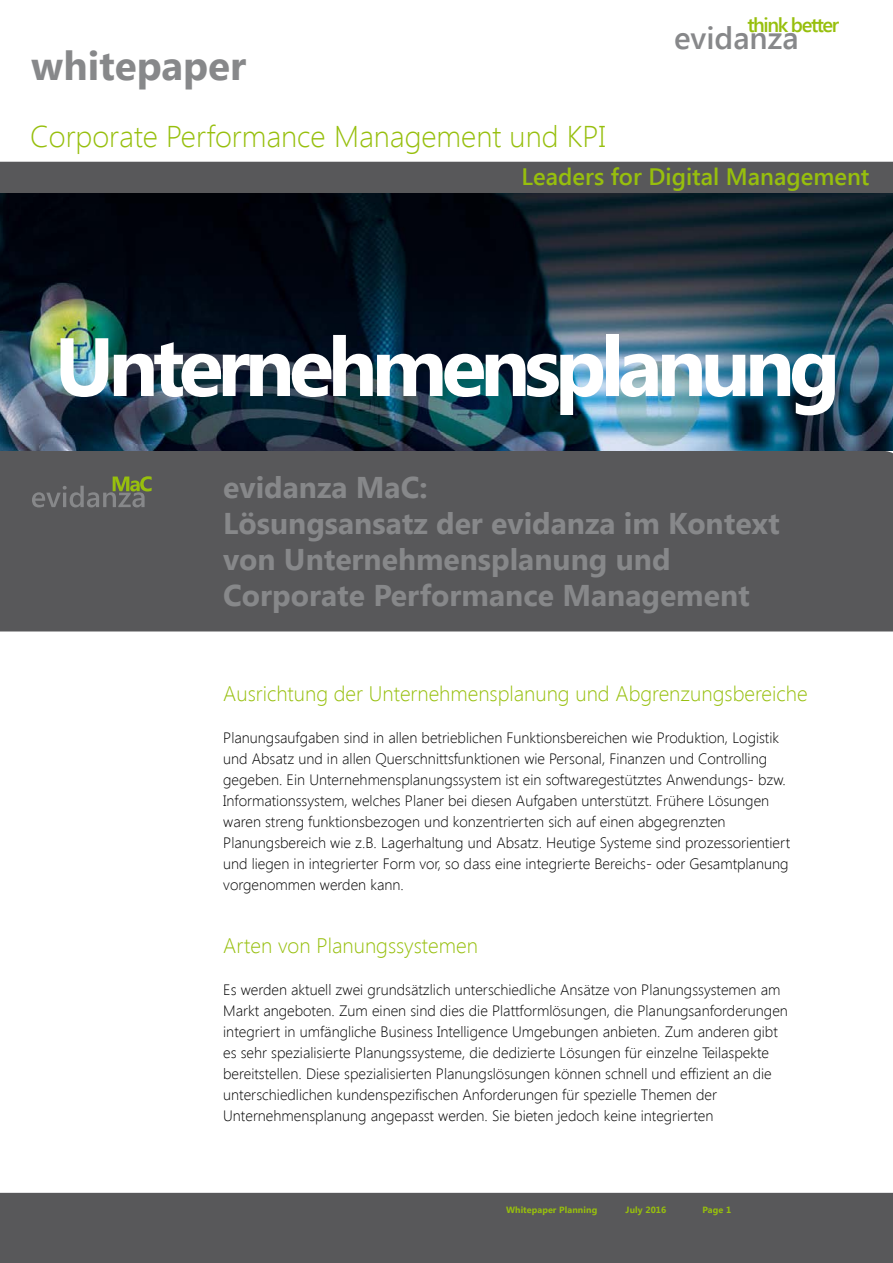
<style>
.page{position:relative;width:893px;height:1263px;background:#fff}
.page>*{position:absolute;margin:0;border:0;box-sizing:border-box;transform-origin:0 0}
.t1{font:700 82.5px "Segoe UI";letter-spacing:-.07em;color:#fff}
.t2{font:700 40.5px "Segoe UI";color:#87888a}
.t3{font:600 31.2px "Segoe UI";color:#87888a}
.t4{font:700 30px/36px "Segoe UI";color:#87888a}
.t5{font:300 30px "Segoe UI";color:#97bf0d}
.t6{font:600 23.7px "Segoe UI";color:#97bf0d}
.t7{font:300 21px "Segoe UI";color:#97bf0d}
.t8{font:600 20.1px "Segoe UI";letter-spacing:-.07em;color:#97bf0d}
.t9{font:300 15px/21px "Segoe UI";color:#000}
.t10{font:700 9px "Segoe UI";letter-spacing:.01em;color:#97bf0d}
</style>
<div class="page">
<div style="left:0;top:451px;width:893px;height:180px;background:#58585a"></div>
<div style="left:0;top:1193px;width:893px;height:70px;background:#58585a"></div>
<div style="left:0;top:162px;width:893px;height:32px;background:#58585a"></div>
<img style="left:0;top:194px;width:893px;height:257px">
<svg style="left:32px;top:476px;width:120px;height:31px;background:#676b5d"></svg>
<h2 class="t2" style="left:31px;top:37px;width:217px">whitepaper</h2>
<h3 class="t5" style="left:30px;top:116px;width:577px">Corporate Performance Management und KPI</h3>
<h3 class="t8" style="left:747px;top:11px;width:94px">think better</h3>
<h3 class="t3" style="left:674px;top:16px;width:126px">evidanza</h3>
<h3 class="t6" style="left:522px;top:160px;width:349px">Leaders for Digital Management</h3>
<h1 class="t1" style="left:55px;top:308px;width:787px">Unternehmensplanung</h1>
<h3 class="t4" style="left:223px;top:468px;width:558px">evidanza MaC:<br>Lösungsansatz der evidanza im Kontext von Unternehmensplanung und<br>Corporate Performance Management</h3>
<h3 class="t7" style="left:223px;top:679px;width:586px">Ausrichtung der Unternehmensplanung und Abgrenzungsbereiche</h3>
<p class="t9" style="left:223px;top:727px;width:568px">Planungsaufgaben sind in allen betrieblichen Funktionsbereichen wie Produktion, Logistik und Absatz und in allen Querschnittsfunktionen wie Personal, Finanzen und Controlling gegeben. Ein Unternehmensplanungssystem ist ein softwaregestütztes Anwendungs- bzw.<br>Informationssystem, welches Planer bei diesen Aufgaben unterstützt. Frühere Lösungen waren streng funktionsbezogen und konzentrierten sich auf einen abgegrenzten Planungsbereich wie z.B. Lagerhaltung und Absatz. Heutige Systeme sind prozessorientiert und liegen in integrierter Form vor, so dass eine integrierte Bereichs- oder Gesamtplanung vorgenommen werden kann.</p>
<h3 class="t7" style="left:223px;top:931px;width:256px">Arten von Planungssystemen</h3>
<p class="t9" style="left:223px;top:979px;width:566px">Es werden aktuell zwei grundsätzlich unterschiedliche Ansätze von Planungssystemen am Markt angeboten. Zum einen sind dies die Plattformlösungen, die Planungsanforderungen integriert in umfängliche Business Intelligence Umgebungen anbieten. Zum anderen gibt es sehr spezialisierte Planungssysteme, die dedizierte Lösungen für einzelne Teilaspekte bereitstellen. Diese spezialisierten Planungslösungen können schnell und effizient an die unterschiedlichen kundenspezifischen Anforderungen für spezielle Themen der Unternehmensplanung angepasst werden. Sie bieten jedoch keine integrierten</p>
<p class="t10" style="left:506px;top:1203px;width:93px">Whitepaper Planning</p>
<p class="t10" style="left:626px;top:1203px;width:42px">July 2016</p>
<p class="t10" style="left:702px;top:1203px;width:30px">Page 1</p>
</div>
